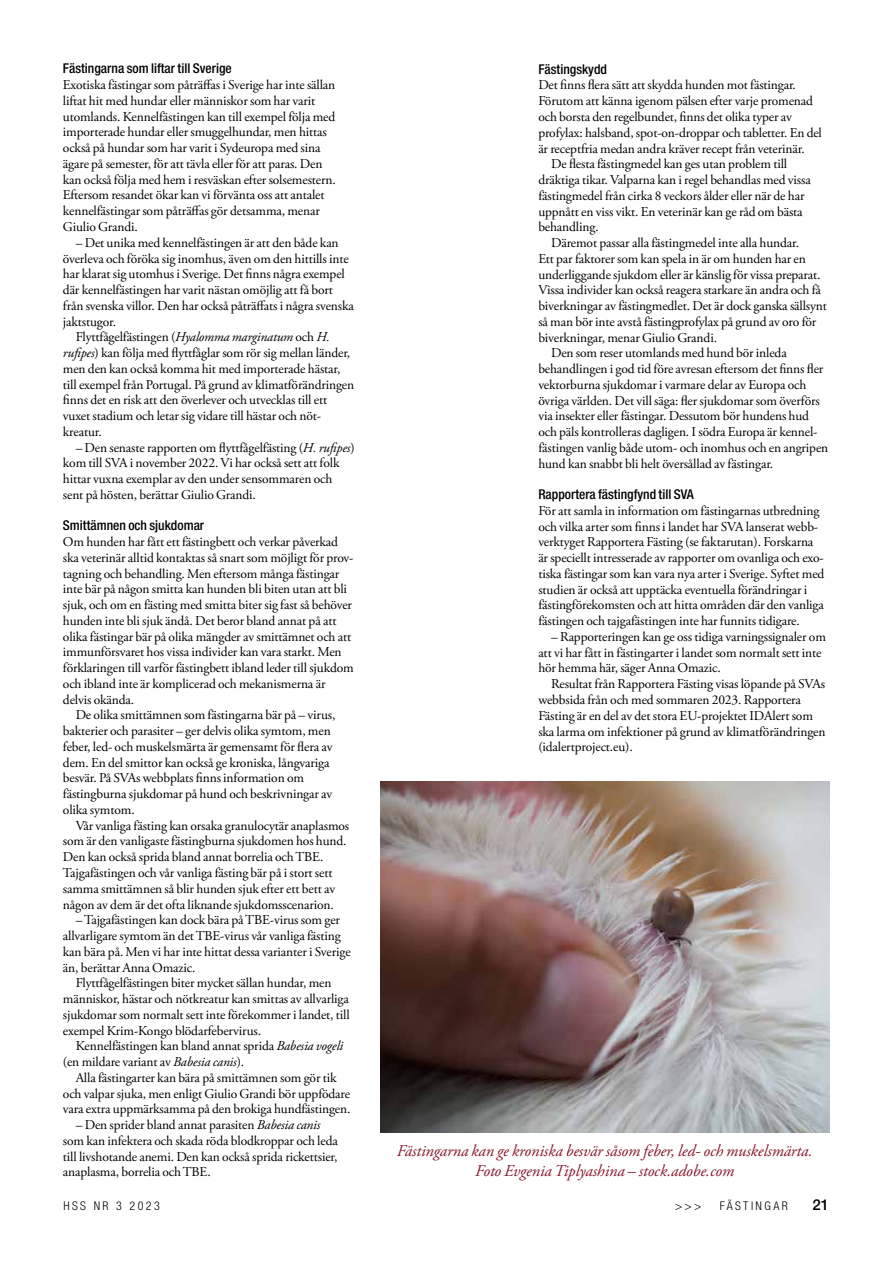
<style>
.page{position:relative;width:893px;height:1263px;background:#fff}
.page>*{position:absolute;margin:0;border:0;box-sizing:border-box;transform-origin:0 0}
.t1{font:italic 16.5px/19.8px "Adobe Garamond Pro";letter-spacing:-.005em;color:#87162b;text-align:center}
.t2{font:500 15px "Helvetica Neue LT Std";color:#000}
.t3{font:13.5px/15.8px "Adobe Garamond Pro";letter-spacing:-.01em;color:#000}
.t4{font:500 condensed 13.5px "Helvetica Neue LT Std";color:#000}
.t5{font:300 condensed 12px "Helvetica Neue LT Std";letter-spacing:.2em;color:#000}
.s1{font-style:italic}
</style>
<div class="page">
<img style="left:380px;top:781px;width:449px;height:352px">
<p class="t4" style="left:63px;top:61px;width:170px">Fästingarna som liftar till Sverige</p>
<p class="t3" style="left:63px;top:77px;width:274px">Exotiska fästingar som påträffas i Sverige har inte sällan liftat hit med hundar eller människor som har varit utomlands. Kennelfästingen kan till exempel följa med importerade hundar eller smuggelhundar, men hittas också på hundar som har varit i Sydeuropa med sina ägare på semester, för att tävla eller för att paras. Den kan också följa med hem i resväskan efter solsemestern.<br>Eftersom resandet ökar kan vi förvänta oss att antalet kennelfästingar som påträffas gör detsamma, menar Giulio Grandi.</p>
<p class="t3" style="left:76px;top:235px;width:265px">– Det unika med kennelfästingen är att den både kan</p>
<p class="t3" style="left:63px;top:251px;width:287px">överleva och föröka sig inomhus, även om den hittills inte</p>
<p class="t3" style="left:63px;top:267px;width:283px">har klarat sig utomhus i Sverige. Det finns några exempel</p>
<p class="t3" style="left:63px;top:282px;width:272px">där kennelfästingen har varit nästan omöjlig att få bort</p>
<p class="t3" style="left:63px;top:298px;width:292px">från svenska villor. Den har också påträffats i några svenska</p>
<p class="t3" style="left:63px;top:314px;width:55px">jaktstugor.</p>
<p class="t3" style="left:76px;top:330px;width:256px">Flyttfågelfästingen (<span class="s1">Hyalomma marginatum</span> och <span class="s1">H.</span></p>
<p class="t3" style="left:63px;top:345px;width:289px"><span class="s1">rufipes</span>) kan följa med flyttfåglar som rör sig mellan länder,</p>
<p class="t3" style="left:63px;top:361px;width:279px">men den kan också komma hit med importerade hästar,</p>
<p class="t3" style="left:63px;top:377px;width:293px">till exempel från Portugal. På grund av klimatförändringen</p>
<p class="t3" style="left:63px;top:393px;width:266px">finns det en risk att den överlever och utvecklas till ett</p>
<p class="t3" style="left:63px;top:408px;width:260px">vuxet stadium och letar sig vidare till hästar och nöt-</p>
<p class="t3" style="left:63px;top:424px;width:40px">kreatur.</p>
<p class="t3" style="left:63px;top:440px;width:293px;text-indent:13px">– Den senaste rapporten om flyttfågelfästing (<span class="s1">H. rufipes</span>) kom till SVA i november 2022. Vi har också sett att folk hittar vuxna exemplar av den under sensommaren och sent på hösten, berättar Giulio Grandi.</p>
<p class="t4" style="left:63px;top:517px;width:143px">Smittämnen och sjukdomar</p>
<p class="t3" style="left:63px;top:534px;width:292px">Om hunden har fått ett fästingbett och verkar påverkad ska veterinär alltid kontaktas så snart som möjligt för prov&shy;tagning och behandling. Men eftersom många fästingar inte bär på någon smitta kan hunden bli biten utan att bli sjuk, och om en fästing med smitta biter sig fast så behöver hunden inte bli sjuk ändå. Det beror bland annat på att olika fästingar bär på olika mängder av smittämnet och att immunförsvaret hos vissa individer kan vara starkt. Men förklaringen till varför fästingbett ibland leder till sjukdom och ibland inte är komplicerad och mekanismerna är delvis okända.</p>
<p class="t3" style="left:63px;top:708px;width:274px;text-indent:13px">De olika smittämnen som fästingarna bär på – virus, bakterier och parasiter – ger delvis olika symtom, men feber, led- och muskelsmärta är gemensamt för flera av dem. En del smittor kan också ge kroniska, långvariga besvär. På SVAs webbplats finns information om fästingburna sjukdomar på hund och beskrivningar av olika symtom.</p>
<p class="t3" style="left:63px;top:818px;width:288px;text-indent:13px">Vår vanliga fästing kan orsaka granulocytär anaplasmos som är den vanligaste fästingburna sjukdomen hos hund.<br>Den kan också sprida bland annat borrelia och TBE.<br>Tajgafästingen och vår vanliga fästing bär på i stort sett samma smittämnen så blir hunden sjuk efter ett bett av någon av dem är det ofta liknande sjukdomsscenarion.</p>
<p class="t3" style="left:63px;top:912px;width:289px;text-indent:13px">– Tajgafästingen kan dock bära på TBE-virus som ger allvarligare symtom än det TBE-virus vår vanliga fästing kan bära på. Men vi har inte hittat dessa varianter i Sverige än, berättar Anna Omazic.</p>
<p class="t3" style="left:63px;top:975px;width:288px;text-indent:13px">Flyttfågelfästingen biter mycket sällan hundar, men människor, hästar och nötkreatur kan smittas av allvarliga sjukdomar som normalt sett inte förekommer i landet, till exempel Krim-Kongo blödarfebervirus.</p>
<p class="t3" style="left:63px;top:1039px;width:282px;text-indent:13px">Kennelfästingen kan bland annat sprida <span class="s1">Babesia vogeli </span>(en mildare variant av <span class="s1">Babesia canis</span>).</p>
<p class="t3" style="left:63px;top:1070px;width:289px;text-align:center">Alla fästingarter kan bära på smittämnen som gör tik<br>och valpar sjuka, men enligt Giulio Grandi bör uppfödare vara extra uppmärksamma på den brokiga hundfästingen.</p>
<p class="t3" style="left:63px;top:1117px;width:276px;text-indent:13px">– Den sprider bland annat parasiten <span class="s1">Babesia canis </span>som kan infektera och skada röda blodkroppar och leda till livshotande anemi. Den kan också sprida rickettsier, anaplasma, borrelia och TBE.</p>
<p class="t4" style="left:538px;top:61px;width:70px">Fästingskydd</p>
<p class="t3" style="left:538px;top:78px;width:259px">Det finns flera sätt att skydda hunden mot fästingar.</p>
<p class="t3" style="left:538px;top:94px;width:276px">Förutom att känna igenom pälsen efter varje promenad</p>
<p class="t3" style="left:538px;top:109px;width:255px">och borsta den regelbundet, finns det olika typer av</p>
<p class="t3" style="left:538px;top:125px;width:285px">profylax: halsband, spot-on-droppar och tabletter. En del</p>
<p class="t3" style="left:538px;top:141px;width:268px">är receptfria medan andra kräver recept från veterinär.</p>
<p class="t3" style="left:551px;top:157px;width:238px">De flesta fästingmedel kan ges utan problem till</p>
<p class="t3" style="left:538px;top:172px;width:274px">dräktiga tikar. Valparna kan i regel behandlas med vissa</p>
<p class="t3" style="left:538px;top:188px;width:268px">fästingmedel från cirka 8 veckors ålder eller när de har</p>
<p class="t3" style="left:538px;top:204px;width:266px">uppnått en viss vikt. En veterinär kan ge råd om bästa</p>
<p class="t3" style="left:538px;top:220px;width:62px">behandling.</p>
<p class="t3" style="left:551px;top:235px;width:249px">Däremot passar alla fästingmedel inte alla hundar.</p>
<p class="t3" style="left:538px;top:251px;width:269px">Ett par faktorer som kan spela in är om hunden har en</p>
<p class="t3" style="left:538px;top:267px;width:284px">underliggande sjukdom eller är känslig för vissa preparat.</p>
<p class="t3" style="left:538px;top:283px;width:284px">Vissa individer kan också reagera starkare än andra och få</p>
<p class="t3" style="left:538px;top:298px;width:290px">biverkningar av fästingmedlet. Det är dock ganska sällsynt</p>
<p class="t3" style="left:538px;top:314px;width:280px">så man bör inte avstå fästingprofylax på grund av oro för</p>
<p class="t3" style="left:538px;top:330px;width:180px">biverkningar, menar Giulio Grandi.</p>
<p class="t3" style="left:551px;top:346px;width:237px">Den som reser utomlands med hund bör inleda</p>
<p class="t3" style="left:538px;top:361px;width:287px">behandlingen i god tid före avresan eftersom det finns fler</p>
<p class="t3" style="left:538px;top:377px;width:270px">vektorburna sjukdomar i varmare delar av Europa och</p>
<p class="t3" style="left:538px;top:393px;width:283px">övriga världen. Det vill säga: fler sjukdomar som överförs</p>
<p class="t3" style="left:538px;top:409px;width:272px">via insekter eller fästingar. Dessutom bör hundens hud</p>
<p class="t3" style="left:538px;top:424px;width:281px">och päls kontrolleras dagligen. I södra Europa är kennel-</p>
<p class="t3" style="left:538px;top:440px;width:291px">fästingen vanlig både utom- och inomhus och en angripen</p>
<p class="t3" style="left:538px;top:456px;width:236px">hund kan snabbt bli helt översållad av fästingar.</p>
<p class="t4" style="left:538px;top:486px;width:157px">Rapportera fästingfynd till SVA</p>
<p class="t3" style="left:538px;top:503px;width:288px">För att samla in information om fästingarnas utbredning och vilka arter som finns i landet har SVA lanserat webb&shy;verktyget Rapportera Fästing (se faktarutan). Forskarna är speciellt intresserade av rapporter om ovanliga och exo&shy;tiska fästingar som kan vara nya arter i Sverige. Syftet med studien är också att upptäcka eventuella förändringar i fästingförekomsten och att hitta områden där den vanliga fästingen och tajgafästingen inte har funnits tidigare.</p>
<p class="t3" style="left:538px;top:629px;width:289px;text-indent:13px">– Rapporteringen kan ge oss tidiga varningssignaler om att vi har fått in fästingarter i landet som normalt sett inte hör hemma här, säger Anna Omazic.</p>
<p class="t3" style="left:538px;top:676px;width:289px;text-indent:13px">Resultat från Rapportera Fästing visas löpande på SVAs webbsida från och med sommaren 2023. Rapportera Fästing är en del av det stora EU-projektet IDAlert som ska larma om infektioner på grund av klimatförändringen (idalertproject.eu).</p>
<p class="t1" style="left:397px;top:1141px;width:417px">Fästingarna kan ge kroniska besvär såsom feber, led- och muskelsmärta.<br>Foto Evgenia Tiplyashina – stock.adobe.com</p>
<p class="t5" style="left:63px;top:1199px;width:98px">HSS NR 3 2023</p>
<p class="t2" style="left:812px;top:1195px;width:18px">21</p>
<p class="t5" style="left:675px;top:1198px;width:28px">&gt;&gt;&gt;</p>
<p class="t5" style="left:720px;top:1198px;width:70px">FÄSTINGAR</p>
</div>
